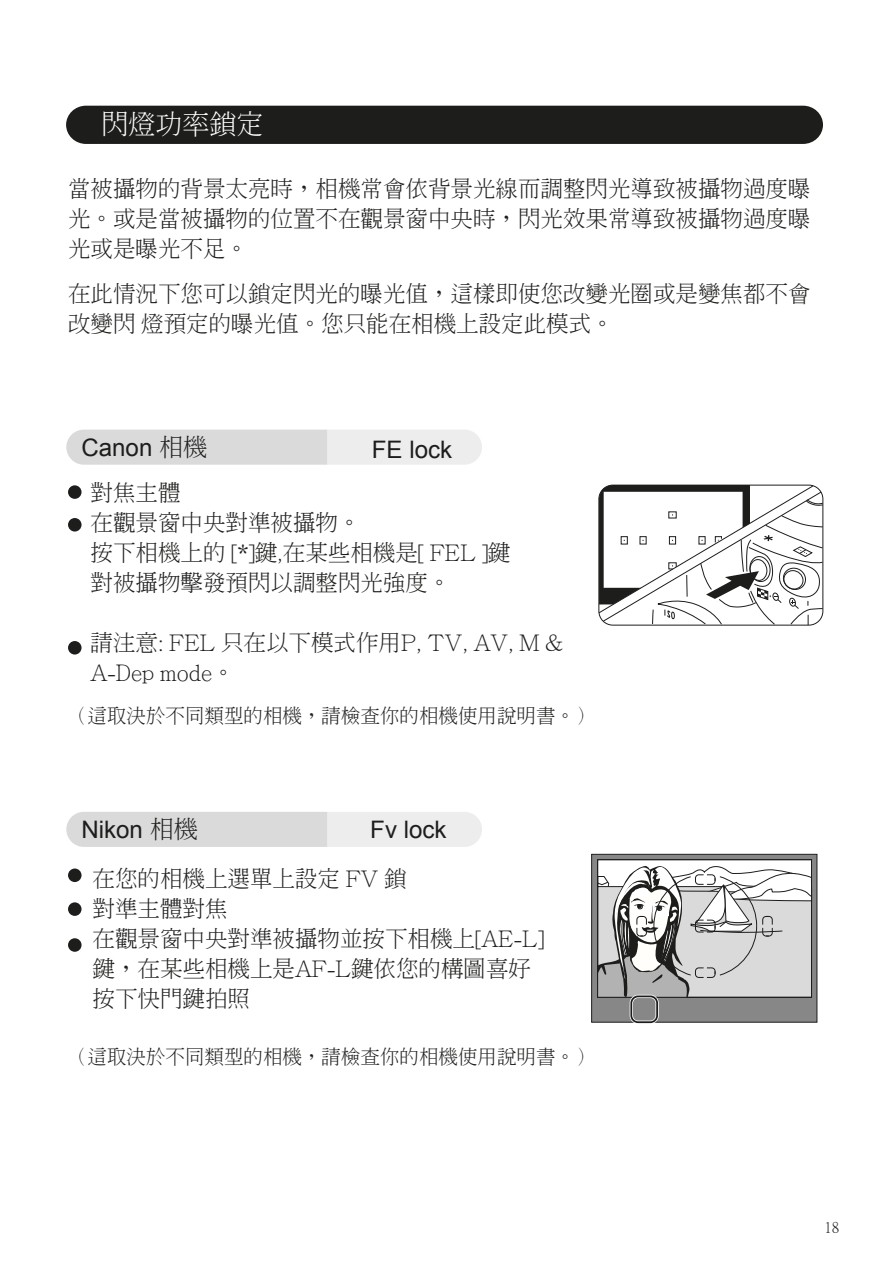
<style>
.page{position:relative;width:893px;height:1263px;background:#fff}
.page>*{position:absolute;margin:0;border:0;box-sizing:border-box;transform-origin:0 0}
.t1{font:300 27px "Adobe Ming Std";color:#fff}
.t2{font:24.15px "Arial";color:#1d1d1b}
.t3{font:300 22.5px/30px "Adobe Ming Std";color:#1d1d1b}
.t4{font:300 19.5px "Adobe Ming Std";color:#1d1d1b}
.t5{font:15px "Ming Li U";color:#1d1d1b}
.s1{font-family:"Adobe Ming Std";font-weight:300}
</style>
<div class="page">
<div style="left:66px;top:106px;width:757px;height:38px;background:#1d1d1b"></div>
<svg style="left:598px;top:485px;width:225px;height:140px"></svg>
<div style="left:591px;top:854px;width:226px;height:168px;background:#878787;border:1px solid #1d1d1b"></div>
<svg style="left:597px;top:854px;width:215px;height:144px;background:#c3c3c2"></svg>
<div style="left:597px;top:859px;width:215px;height:138px;border:1px solid #1d1d1b"></div>
<div style="left:630px;top:995px;width:29px;height:29px;border:3px solid #fff;border-radius:7px"></div>
<div style="left:630px;top:995px;width:28px;height:28px;border:2px solid #1d1d1b;border-radius:7px"></div>
<svg style="left:66px;top:430px;width:416px;height:35px;background:#e1e1e1"></svg>
<svg style="left:66px;top:812px;width:416px;height:35px;background:#e1e1e1"></svg>
<div style="left:68px;top:485px;width:14px;height:14px;background:#1d1d1b;border-radius:50%"></div>
<div style="left:68px;top:518px;width:14px;height:13px;background:#1d1d1b;border-radius:50%"></div>
<div style="left:68px;top:641px;width:14px;height:13px;background:#1d1d1b;border-radius:50%"></div>
<div style="left:68px;top:938px;width:14px;height:14px;background:#1d1d1b;border-radius:50%"></div>
<div style="left:68px;top:902px;width:14px;height:14px;background:#1d1d1b;border-radius:50%"></div>
<div style="left:68px;top:868px;width:14px;height:14px;background:#1d1d1b;border-radius:50%"></div>
<p class="t1" style="left:102px;top:109px;width:163px">閃燈功率鎖定</p>
<p class="t3" style="left:68px;top:173px;width:744px;text-align:justify">當被攝物的背景太亮時，相機常會依背景光線而調整閃光導致被攝物過度曝光。或是當被攝物的位置不在觀景窗中央時，閃光效果常導致被攝物過度曝光或是曝光不足。</p>
<p class="t3" style="left:68px;top:278px;width:744px">在此情況下您可以鎖定閃光的曝光值，這樣即使您改變光圈或是變焦都不會改變閃 燈預定的曝光值。您只能在相機上設定此模式。</p>
<p class="t2" style="left:81px;top:432px;width:127px">Canon <span class="s1">相機</span></p>
<p class="t2" style="left:372px;top:434px;width:82px">FE lock</p>
<p class="t3" style="left:91px;top:477px;width:421px">對焦主體<br>在觀景窗中央對準被攝物。<br>按下相機上的 [*]鍵,在某些相機是[ FEL ]鍵對被攝物擊發預閃以調整閃光強度。</p>
<p class="t3" style="left:91px;top:627px;width:475px">請注意: FEL 只在以下模式作用P, TV, AV, M &amp;<br>A-Dep mode。</p>
<p class="t4" style="left:68px;top:705px;width:528px">（這取決於不同類型的相機，請檢查你的相機使用說明書。）</p>
<p class="t2" style="left:81px;top:814px;width:118px">Nikon <span class="s1">相機</span></p>
<p class="t2" style="left:370px;top:814px;width:78px">Fv lock</p>
<p class="t3" style="left:93px;top:862px;width:453px">在您的相機上選單上設定 FV 鎖<br>對準主體對焦<br>在觀景窗中央對準被攝物並按下相機上[AE-L]鍵，在某些相機上是AF-L鍵依您的構圖喜好按下快門鍵拍照</p>
<p class="t4" style="left:68px;top:1046px;width:528px">（這取決於不同類型的相機，請檢查你的相機使用說明書。）</p>
<p class="t5" style="left:824px;top:1220px;width:16px">18</p>
</div>
